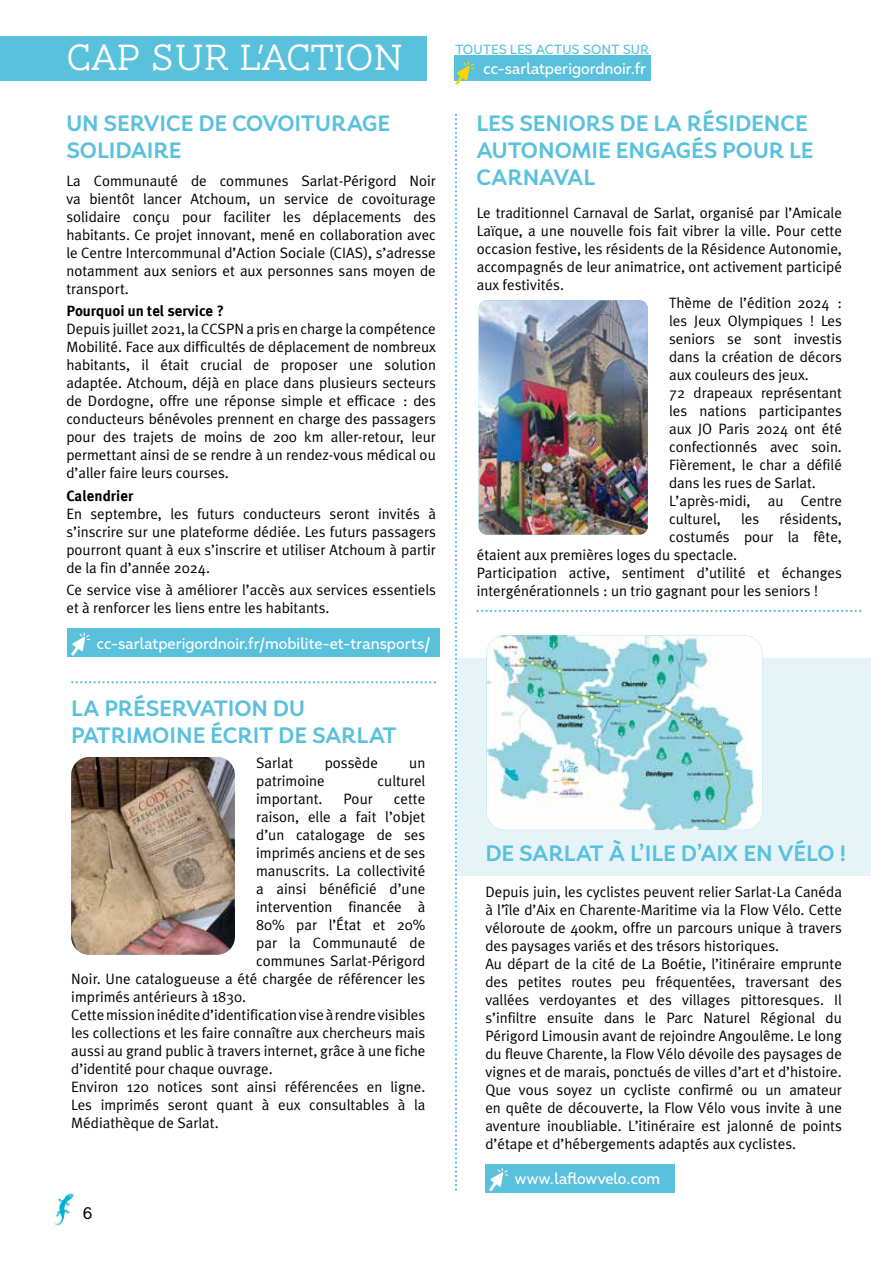
<style>
.page{position:relative;width:893px;height:1263px;background:#fff}
.page>*{position:absolute;margin:0;border:0;box-sizing:border-box;transform-origin:0 0}
.t1{font:300 37.5px "AW Conqueror Slab";color:#fff}
.t2{font:700 22.5px/27px "Faible";letter-spacing:-.005em;color:#5ac1dd}
.t3{font:500 16.5px "Stymie BT";color:#000}
.t4{font:500 15.75px "Faible";color:#fff}
.t5{font:15px/18px "Meta Plus Normal";color:#000;text-align:justify}
.t6{font:700 15px "Meta Plus";color:#000}
.t7{font:500 13.5px "Faible";letter-spacing:-.005em;color:#5ac1dd}
</style>
<div class="page">
<img style="left:54px;top:1193px;width:20px;height:33px">
<div style="left:0;top:36px;width:427px;height:45px;background:#5ac1dd"></div>
<div style="left:454px;top:55px;width:197px;height:26px;background:#5ac1dd"></div>
<svg style="left:455px;top:62px;width:20px;height:23px"></svg>
<svg style="left:71px;top:681px;width:365px;height:2px"></svg>
<svg style="left:476px;top:610px;width:385px;height:2px"></svg>
<img style="left:71px;top:757px;width:164px;height:198px">
<svg style="left:455px;top:114px;width:2px;height:1077px"></svg>
<img style="left:479px;top:300px;width:169px;height:235px">
<div style="left:67px;top:629px;width:373px;height:28px;background:#5ac1dd"></div>
<svg style="left:71px;top:633px;width:19px;height:23px"></svg>
<div style="left:485px;top:1164px;width:190px;height:28px;background:#5ac1dd"></div>
<svg style="left:489px;top:1168px;width:19px;height:23px"></svg>
<div style="left:457px;top:658px;width:413px;height:217px;background:#e6f4f8"></div>
<img style="left:487px;top:635px;width:275px;height:195px">
<h1 class="t1" style="left:66px;top:38px;width:338px">CAP SUR L’ACTION</h1>
<h2 class="t2" style="left:66px;top:110px;width:325px">UN SERVICE DE COVOITURAGE<br>SOLIDAIRE</h2>
<p class="t5" style="left:66px;top:172px;width:371px">La Communauté de communes Sarlat-Périgord Noir va bientôt lancer Atchoum, un service de covoiturage solidaire conçu pour faciliter les déplacements des habitants. Ce projet innovant, mené en collaboration avec le Centre Intercommunal d’Action Sociale (CIAS), s’adresse notamment aux seniors et aux personnes sans moyen de transport.</p>
<p class="t6" style="left:66px;top:302px;width:159px">Pourquoi un tel service ?</p>
<p class="t5" style="left:66px;top:320px;width:371px">Depuis juillet 2021, la CCSPN a pris en charge la compétence Mobilité. Face aux difficultés de déplacement de nombreux habitants, il était crucial de proposer une solution adaptée. Atchoum, déjà en place dans plusieurs secteurs de Dordogne, offre une réponse simple et efficace : des conducteurs bénévoles prennent en charge des passagers pour des trajets de moins de 200 km aller-retour, leur permettant ainsi de se rendre à un rendez-vous médical ou d’aller faire leurs courses.</p>
<p class="t6" style="left:66px;top:487px;width:68px">Calendrier</p>
<p class="t5" style="left:66px;top:504px;width:371px">En septembre, les futurs conducteurs seront invités à s’inscrire sur une plateforme dédiée. Les futurs passagers pourront quant à eux s’inscrire et utiliser Atchoum à partir de la fin d’année 2024.</p>
<p class="t5" style="left:66px;top:580px;width:371px">Ce service vise à améliorer l’accès aux services essentiels et à renforcer les liens entre les habitants.</p>
<p class="t4" style="left:97px;top:633px;width:335px">cc-sarlatperigordnoir.fr/mobilite-et-transports/</p>
<h2 class="t2" style="left:71px;top:695px;width:327px">LA PRÉSERVATION DU<br>PATRIMOINE ÉCRIT DE SARLAT</h2>
<p class="t5" style="left:256px;top:753px;width:39px">Sarlat</p>
<p class="t5" style="left:325px;top:753px;width:55px">possède</p>
<p class="t5" style="left:409px;top:753px;width:18px">un</p>
<p class="t5" style="left:256px;top:771px;width:70px">patrimoine</p>
<p class="t5" style="left:378px;top:771px;width:49px">culturel</p>
<p class="t5" style="left:256px;top:789px;width:68px">important.</p>
<p class="t5" style="left:344px;top:789px;width:31px">Pour</p>
<p class="t5" style="left:394px;top:789px;width:33px">cette</p>
<p class="t5" style="left:256px;top:807px;width:171px">raison, elle a fait l’objet</p>
<p class="t5" style="left:256px;top:825px;width:171px">d’un catalogage de ses</p>
<p class="t5" style="left:256px;top:843px;width:171px">imprimés anciens et de ses</p>
<p class="t5" style="left:256px;top:861px;width:171px">manuscrits. La collectivité</p>
<p class="t5" style="left:256px;top:879px;width:171px">a ainsi bénéficié d’une</p>
<p class="t5" style="left:256px;top:897px;width:171px">intervention financée à</p>
<p class="t5" style="left:256px;top:915px;width:171px">80% par l’État et 20%</p>
<p class="t5" style="left:256px;top:933px;width:171px">par la Communauté de</p>
<p class="t5" style="left:256px;top:951px;width:171px">communes Sarlat-Périgord</p>
<p class="t5" style="left:71px;top:969px;width:356px">Noir. Une catalogueuse a été chargée de référencer les</p>
<p class="t5" style="left:71px;top:987px;width:176px">imprimés antérieurs à 1830.</p>
<p class="t5" style="left:71px;top:1005px;width:356px">Cette mission inédite d’identification vise à rendre visibles</p>
<p class="t5" style="left:71px;top:1023px;width:356px">les collections et les faire connaître aux chercheurs mais</p>
<p class="t5" style="left:71px;top:1041px;width:356px">aussi au grand public à travers internet, grâce à une fiche</p>
<p class="t5" style="left:71px;top:1059px;width:203px">d’identité pour chaque ouvrage.</p>
<p class="t5" style="left:71px;top:1077px;width:356px">Environ 120 notices sont ainsi référencées en ligne.</p>
<p class="t5" style="left:71px;top:1095px;width:356px">Les imprimés seront quant à eux consultables à la</p>
<p class="t5" style="left:71px;top:1113px;width:149px">Médiathèque de Sarlat.</p>
<p class="t3" style="left:83px;top:1203px;width:11px">6</p>
<p class="t7" style="left:455px;top:41px;width:196px">TOUTES LES ACTUS SONT SUR</p>
<p class="t4" style="left:484px;top:58px;width:164px">cc-sarlatperigordnoir.fr</p>
<h2 class="t2" style="left:476px;top:110px;width:339px">LES SENIORS DE LA RÉSIDENCE<br>AUTONOMIE ENGAGÉS POUR LE<br>CARNAVAL</h2>
<p class="t5" style="left:477px;top:204px;width:367px">Le traditionnel Carnaval de Sarlat, organisé par l’Amicale</p>
<p class="t5" style="left:477px;top:222px;width:367px">Laïque, a une nouvelle fois fait vibrer la ville. Pour cette</p>
<p class="t5" style="left:477px;top:240px;width:367px">occasion festive, les résidents de la Résidence Autonomie,</p>
<p class="t5" style="left:477px;top:258px;width:367px">accompagnés de leur animatrice, ont activement participé</p>
<p class="t5" style="left:477px;top:276px;width:89px">aux festivités.</p>
<p class="t5" style="left:669px;top:294px;width:174px">Thème de l’édition 2024 :</p>
<p class="t5" style="left:669px;top:312px;width:174px">les Jeux Olympiques ! Les</p>
<p class="t5" style="left:669px;top:330px;width:174px">seniors se sont investis</p>
<p class="t5" style="left:669px;top:348px;width:174px">dans la création de décors</p>
<p class="t5" style="left:669px;top:366px;width:141px">aux couleurs des jeux.</p>
<p class="t5" style="left:669px;top:384px;width:174px">72 drapeaux représentant</p>
<p class="t5" style="left:669px;top:402px;width:174px">les nations participantes</p>
<p class="t5" style="left:669px;top:420px;width:174px">aux JO Paris 2024 ont été</p>
<p class="t5" style="left:669px;top:438px;width:174px">confectionnés avec soin.</p>
<p class="t5" style="left:669px;top:456px;width:174px">Fièrement, le char a défilé</p>
<p class="t5" style="left:669px;top:474px;width:148px">dans les rues de Sarlat.</p>
<p class="t5" style="left:669px;top:492px;width:174px">L’après-midi, au Centre</p>
<p class="t5" style="left:669px;top:510px;width:53px">culturel,</p>
<p class="t5" style="left:741px;top:510px;width:20px">les</p>
<p class="t5" style="left:779px;top:510px;width:64px">résidents,</p>
<p class="t5" style="left:669px;top:528px;width:174px">costumés pour la fête,</p>
<p class="t5" style="left:477px;top:546px;width:262px">étaient aux premières loges du spectacle.</p>
<p class="t5" style="left:477px;top:564px;width:367px">Participation active, sentiment d’utilité et échanges</p>
<p class="t5" style="left:477px;top:582px;width:343px">intergénérationnels : un trio gagnant pour les seniors !</p>
<h2 class="t2" style="left:485px;top:840px;width:363px">DE SARLAT À L’ILE D’AIX EN VÉLO !</h2>
<p class="t5" style="left:485px;top:882px;width:358px;text-align:left">Depuis juin, les cyclistes peuvent relier Sarlat-La Canéda à l’île d’Aix en Charente-Maritime via la Flow Vélo. Cette véloroute de 400km, offre un parcours unique à travers des paysages variés et des trésors historiques.<br>Au départ de la cité de La Boétie, l’itinéraire emprunte des petites routes peu fréquentées, traversant des vallées verdoyantes et des villages pittoresques. Il s’infiltre ensuite dans le Parc Naturel Régional du Périgord Limousin avant de rejoindre Angoulême. Le long du fleuve Charente, la Flow Vélo dévoile des paysages de vignes et de marais, ponctués de villes d’art et d’histoire.<br>Que vous soyez un cycliste confirmé ou un amateur en quête de découverte, la Flow Vélo vous invite à une aventure inoubliable. L’itinéraire est jalonné de points d’étape et d’hébergements adaptés aux cyclistes.</p>
<p class="t4" style="left:515px;top:1168px;width:147px">www.laflowvelo.com</p>
</div>
